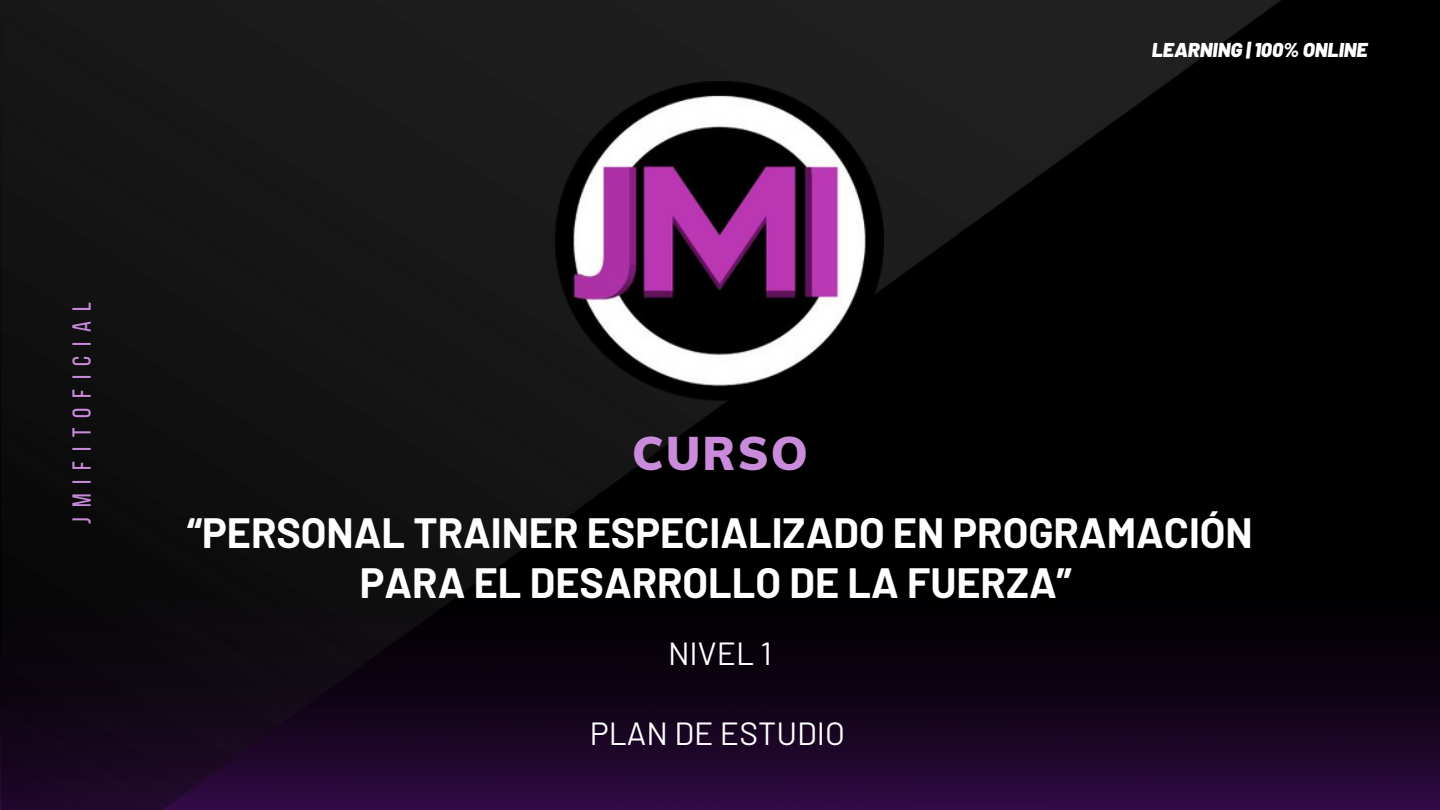
<style>
.page{position:relative;width:1440px;height:810px;background:#000}
.page>*{position:absolute;margin:0;border:0;box-sizing:border-box;transform-origin:0 0}
.t1{font:900 46.2px "Muli";letter-spacing:.045em;color:#c98cdb}
.t2{font:700 41.4px/49.6px "Barlow";color:#fff;text-align:center}
.t3{font:32px "Barlow";color:#fff}
.t4{font:26px "Bebas Neue";letter-spacing:.38em;color:#c98cdb}
.t5{font:italic 900 20px "Barlow";color:#fff}
</style>
<div class="page">
<img style="left:1282px;top:645px;width:158px;height:165px">
<img style="left:0;top:0;width:1282px;height:810px">
<img style="left:555px;top:81px;width:329px;height:319px">
<p class="t5" style="left:1152px;top:37px;width:217px">LEARNING | 100% ONLINE</p>
<p class="t4" style="left:71px;top:524px;width:223px;rotate:-90deg">jmifitoficial</p>
<h3 class="t1" style="left:632px;top:423px;width:177px">CURSO</h3>
<h3 class="t2" style="left:187px;top:507px;width:1067px">“PERSONAL TRAINER ESPECIALIZADO EN PROGRAMACIÓN<br>PARA EL DESARROLLO DE LA FUERZA”</h3>
<p class="t3" style="left:668px;top:633px;width:105px">NIVEL 1</p>
<h2 class="t3" style="left:590px;top:713px;width:257px">PLAN DE ESTUDIO</h2>
</div>
